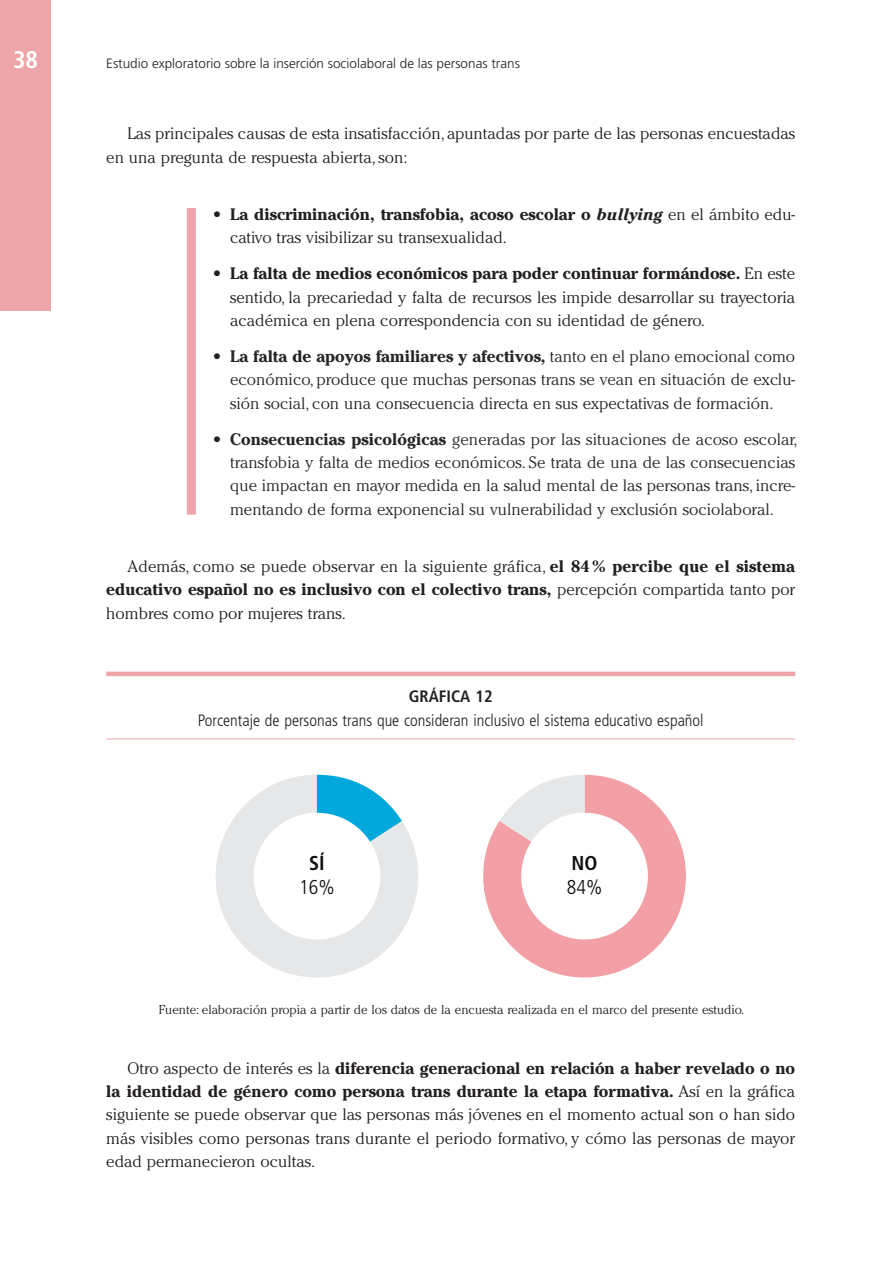
<style>
.page{position:relative;width:893px;height:1263px;background:#fff}
.page>*{position:absolute;margin:0;border:0;box-sizing:border-box;transform-origin:0 0}
.t1{font:700 condensed 24px "Frutiger LT Std";color:#fff}
.t2{font:300 condensed 20.1px/24px "Frutiger LT Std";color:#0f0c12}
.t3{font:300 16.5px/23.4px "Cheltenham Std";color:#231f20;text-align:justify}
.t4{font:300 16.5px/23.4px "Cheltenham Std";color:#262626;text-align:justify}
.t5{font:300 condensed 16.5px/24.2px "Frutiger LT Std";color:#231f20;text-align:center}
.t6{font:300 13.5px "Frutiger LT Std";color:#231f20}
.t7{font:300 12.75px "Cheltenham Std";color:#231f20}
.s1{font-weight:700}
.s2{font-weight:700;font-style:italic}
.s3{font-weight:700;color:#231f20}
</style>
<div class="page">
<div style="left:0;top:0;width:51px;height:310px;background:#efa6aa"></div>
<hr style="left:106px;top:672px;width:689px;height:4px;background:#efa6aa">
<hr style="left:106px;top:739px;width:689px;height:1px;background:#efa6aa">
<div style="left:187px;top:208px;width:9px;height:307px;background:#efa6aa"></div>
<svg style="left:483px;top:775px;width:203px;height:202px"></svg>
<svg style="left:216px;top:775px;width:202px;height:202px"></svg>
<div style="left:254px;top:813px;width:126px;height:126px;background:#fff;border-radius:50%"></div>
<h1 class="t1" style="left:13px;top:45px;width:26px">38</h1>
<p class="t6" style="left:106px;top:56px;width:415px">Estudio exploratorio sobre la inserción sociolaboral de las personas trans</p>
<p class="t3" style="left:106px;top:122px;width:690px;text-indent:21px">Las principales causas de esta insatisfacción, apuntadas por parte de las personas encuestadas en una pregunta de respuesta abierta, son:</p>
<p class="t3" style="left:230px;top:202px;width:567px;text-indent:-18px"><span class="s1">• La discriminación, transfobia, acoso escolar o</span> <span class="s2">bullying</span> en el ámbito edu&shy;cativo tras visibilizar su transexualidad.</p>
<p class="t3" style="left:230px;top:262px;width:567px;text-indent:-17px"><span class="s1">• La falta de medios económicos para poder continuar formándose.</span> En este sentido, la precariedad y falta de recursos les impide desarrollar su trayectoria académica en plena correspondencia con su identidad de género.</p>
<p class="t4" style="left:230px;top:345px;width:567px;text-indent:-17px"><span class="s3">•</span> <span class="s1">La falta</span> <span class="s3">de</span> <span class="s1">apoyos familiares y afectivos,</span> tanto en el plano emocional como económico, produce que muchas personas trans se vean en situación de exclu&shy;sión social, con una consecuencia directa en sus expectativas de formación.</p>
<p class="t4" style="left:230px;top:427px;width:569px;text-align:left;text-indent:-17px"><span class="s3">•</span> <span class="s1">Consecuencias psicológicas</span> generadas por las situaciones de acoso escolar, transfobia y falta de medios económicos. Se trata de una de las consecuencias que impactan en mayor medida en la salud mental de las personas trans, incre&shy;mentando de forma exponencial su vulnerabilidad y exclusión sociolaboral.</p>
<p class="t3" style="left:106px;top:555px;width:690px;text-indent:21px">Además, como se puede observar en la siguiente gráfica, <span class="s1">el 84 % percibe que el sistema educativo español no es inclusivo con el colectivo trans,</span> percepción compartida tanto por hombres como por mujeres trans.</p>
<p class="t5" style="left:198px;top:684px;width:507px"><span class="s1">GRÁFICA 12<br></span>Porcentaje de personas trans que consideran inclusivo el sistema educativo español</p>
<p class="t2" style="left:299px;top:852px;width:37px;text-align:center"><span class="s1">SÍ<br></span>16%</p>
<p class="t2" style="left:567px;top:851px;width:37px"><span class="s1">NO<br></span>84%</p>
<p class="t7" style="left:159px;top:1002px;width:587px">Fuente: elaboración propia a partir de los datos de la encuesta realizada en el marco del presente estudio.</p>
<p class="t3" style="left:106px;top:1056px;width:690px;text-indent:21px">Otro aspecto de interés es la <span class="s1">diferencia generacional en relación a haber revelado o no la identidad de género como persona trans durante la etapa formativa.</span> Así en la gráfica siguiente se puede observar que las personas más jóvenes en el momento actual son o han sido más visibles como personas trans durante el periodo formativo, y cómo las personas de mayor edad permanecieron ocultas.</p>
</div>
